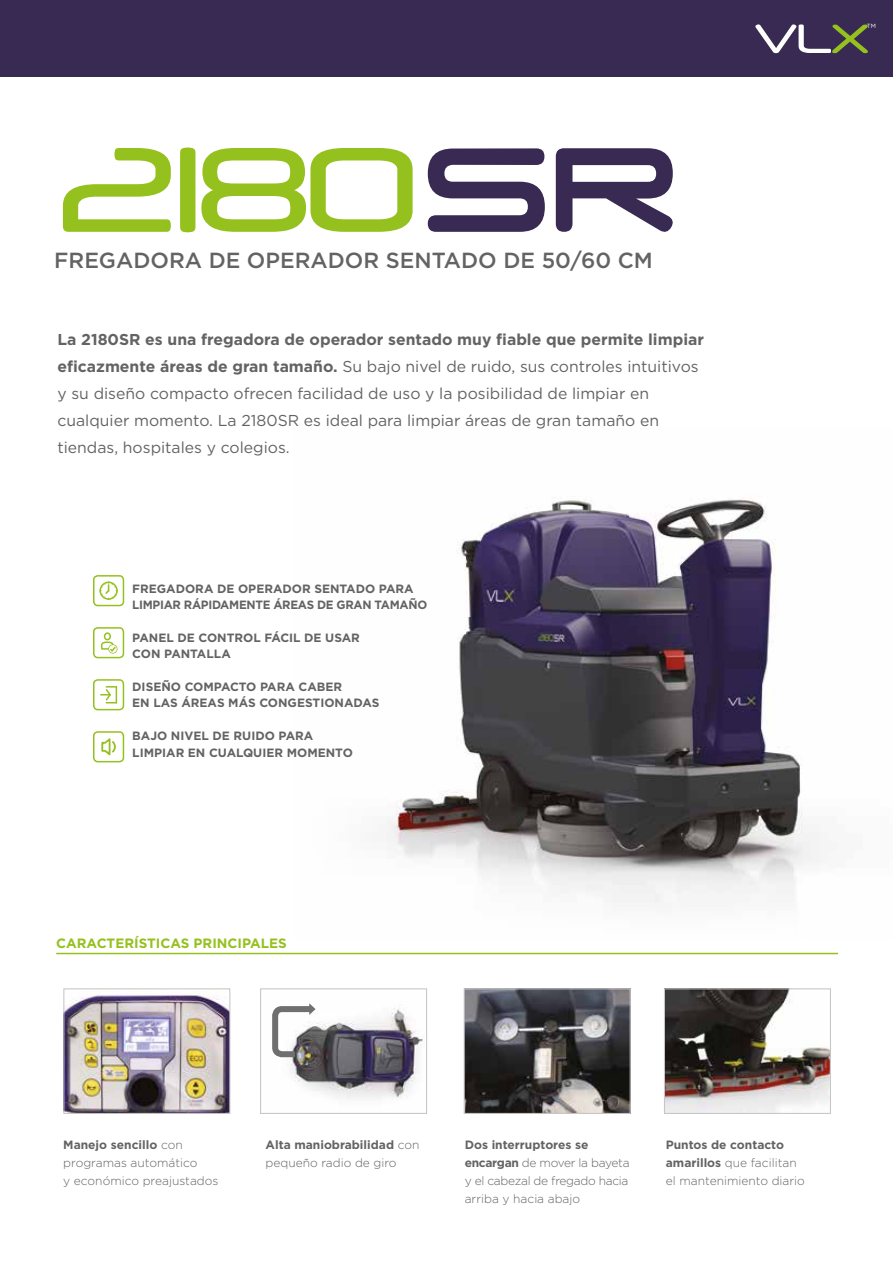
<style>
.page{position:relative;width:893px;height:1263px;background:#fff}
.page>*{position:absolute;margin:0;border:0;box-sizing:border-box;transform-origin:0 0}
.t1{font:500 21.9px "Gotham";color:#646363}
.t2{font:15.75px/27px "Gotham";color:#646363}
.t3{font:700 13.5px "Gotham";color:#95c11f}
.t4{font:300 12px/18px "Gotham";color:#646363}
.t5{font:700 12px/16.5px "Gotham";color:#646363}
.t6{font:300 12px/18px "Gotham";letter-spacing:-.025em;color:#646363}
.t7{font:700 12px/16.5px "Gotham";letter-spacing:-.025em;color:#646363}
.t8{font:6px "Gotham";color:#fff}
.s1{font-weight:700}
</style>
<div class="page">
<img style="left:387px;top:497px;width:433px;height:406px">
<img style="left:666px;top:990px;width:163px;height:122px">
<div style="left:664px;top:988px;width:167px;height:126px;border:1px solid #c6c6c6"></div>
<hr style="left:56px;top:953px;width:782px;height:1px;background:#95c11f">
<div style="left:93px;top:627px;width:31px;height:31px;border:2px solid #95c11f;border-radius:4px"></div>
<svg style="left:101px;top:632px;width:16px;height:22px"></svg>
<svg style="left:63px;top:148px;width:108px;height:84px"></svg>
<svg style="left:180px;top:148px;width:15px;height:84px"></svg>
<svg style="left:201px;top:148px;width:212px;height:84px"></svg>
<svg style="left:428px;top:148px;width:117px;height:84px"></svg>
<svg style="left:556px;top:148px;width:117px;height:84px"></svg>
<div style="left:93px;top:731px;width:31px;height:31px;border:2px solid #95c11f;border-radius:4px"></div>
<svg style="left:101px;top:738px;width:15px;height:17px"></svg>
<div style="left:93px;top:679px;width:31px;height:31px;border:2px solid #95c11f;border-radius:4px"></div>
<svg style="left:100px;top:686px;width:17px;height:17px"></svg>
<div style="left:93px;top:575px;width:31px;height:31px;border:2px solid #95c11f;border-radius:4px"></div>
<svg style="left:99px;top:581px;width:19px;height:19px"></svg>
<img style="left:287px;top:1008px;width:136px;height:92px">
<div style="left:260px;top:988px;width:167px;height:126px;border:1px solid #c6c6c6"></div>
<img style="left:466px;top:990px;width:163px;height:122px">
<div style="left:464px;top:988px;width:167px;height:126px;border:1px solid #c6c6c6"></div>
<img style="left:65px;top:990px;width:163px;height:122px">
<div style="left:63px;top:988px;width:167px;height:126px;border:1px solid #c6c6c6"></div>
<svg style="left:272px;top:1003px;width:44px;height:57px"></svg>
<div style="left:0;top:0;width:893px;height:76px;background:#382a52"></div>
<svg style="left:755px;top:24px;width:113px;height:29px"></svg>
<p class="t8" style="left:867px;top:22px;width:11px">TM</p>
<h1 class="t1" style="left:54px;top:247px;width:600px">FREGADORA DE OPERADOR SENTADO DE 50/60 CM</h1>
<p class="t2" style="left:57px;top:326px;width:648px"><span class="s1">La 2180SR es una fregadora de operador sentado muy fiable que permite limpiar eficazmente áreas de gran tamaño.</span> Su bajo nivel de ruido, sus controles intuitivos y su diseño compacto ofrecen facilidad de uso y la posibilidad de limpiar en cualquier momento. La 2180SR es ideal para limpiar áreas de gran tamaño en tiendas, hospitales y colegios.</p>
<p class="t7" style="left:132px;top:580px;width:296px">FREGADORA DE OPERADOR SENTADO PARA<br>LIMPIAR RÁPIDAMENTE ÁREAS DE GRAN TAMAÑO</p>
<p class="t5" style="left:132px;top:629px;width:229px">PANEL DE CONTROL FÁCIL DE USAR<br>CON PANTALLA</p>
<p class="t5" style="left:132px;top:678px;width:249px">DISEÑO COMPACTO PARA CABER<br>EN LAS ÁREAS MÁS CONGESTIONADAS</p>
<p class="t5" style="left:132px;top:727px;width:222px">BAJO NIVEL DE RUIDO PARA<br>LIMPIAR EN CUALQUIER MOMENTO</p>
<p class="t3" style="left:56px;top:935px;width:232px">CARACTERÍSTICAS PRINCIPALES</p>
<p class="t4" style="left:63px;top:1135px;width:157px"><span class="s1">Manejo sencillo</span> con programas automático<br>y económico preajustados</p>
<p class="t6" style="left:465px;top:1135px;width:166px"><span class="s1">Dos interruptores se encargan</span> de mover la bayeta y el cabezal de fregado hacia arriba y hacia abajo</p>
<p class="t4" style="left:266px;top:1135px;width:155px"><span class="s1">Alta maniobrabilidad</span> con pequeño radio de giro</p>
<p class="t4" style="left:666px;top:1135px;width:141px"><span class="s1">Puntos de contacto amarillos</span> que facilitan el mantenimiento diario</p>
</div>
